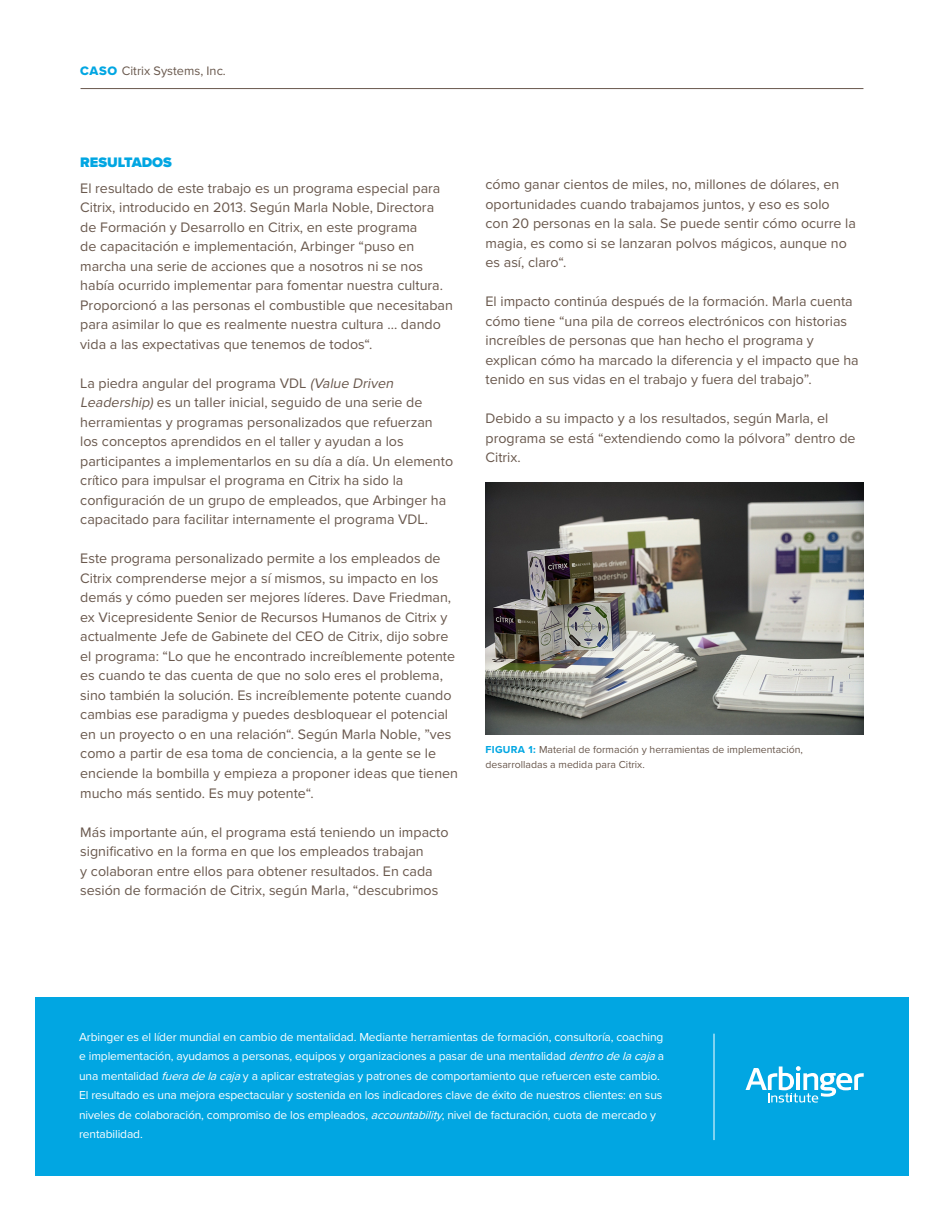
<style>
.page{position:relative;width:944px;height:1214px;background:#fff}
.page>*{position:absolute;margin:0;border:0;box-sizing:border-box;transform-origin:0 0}
.t1{font:14.25px/19.5px "Proxima Nova";color:#69584d}
.t2{font:900 14.25px "Proxima Nova";color:#01a6e2}
.t3{font:12.75px "Proxima Nova";color:#69584d}
.t4{font:12px/19.5px "Proxima Nova";letter-spacing:-.01em;color:#fff}
.t5{font:10.5px/15px "Proxima Nova";color:#69584d}
.s1{font-family:"Proxima Nova Extrabld";color:#01a6e2}
.s2{font-style:italic}
.s3{font-weight:700;color:#01a6e2}
</style>
<div class="page">
<hr style="left:80px;top:88px;width:783px;height:1px;background:#69584d">
<div style="left:35px;top:997px;width:873px;height:178px;background:#01a6e2"></div>
<svg style="left:745px;top:1066px;width:118px;height:36px"></svg>
<hr style="left:713px;top:1033px;width:1px;height:107px;background:#fff">
<img style="left:485px;top:483px;width:378px;height:252px">
<p class="t3" style="left:80px;top:61px;width:147px"><span class="s1">CASO</span> Citrix Systems, Inc.</p>
<p class="t2" style="left:80px;top:151px;width:93px">RESULTADOS</p>
<p class="t1" style="left:80px;top:178px;width:374px">El resultado de este trabajo es un programa especial para Citrix, introducido en 2013. Según Marla Noble, Directora de Formación y Desarrollo en Citrix, en este programa<br>de capacitación e implementación, Arbinger “puso en marcha una serie de acciones que a nosotros ni se nos había ocurrido implementar para fomentar nuestra cultura.<br>Proporcionó a las personas el combustible que necesitaban para asimilar lo que es realmente nuestra cultura ... dando vida a las expectativas que tenemos de todos“.</p>
<p class="t1" style="left:80px;top:373px;width:374px">La piedra angular del programa VDL <span class="s2">(Value Driven Leadership)</span>es un taller inicial, seguido de una serie de herramientas y programas personalizados que refuerzan los conceptos aprendidos en el taller y ayudan a los participantes a implementarlos en su día a día. Un elemento crítico para impulsar el programa en Citrix ha sido la configuración de un grupo de empleados, que Arbinger ha capacitado para facilitar internamente el programa VDL.</p>
<p class="t1" style="left:80px;top:548px;width:379px">Este programa personalizado permite a los empleados de Citrix comprenderse mejor a sí mismos, su impacto en los demás y cómo pueden ser mejores líderes. Dave Friedman, ex Vicepresidente Senior de Recursos Humanos de Citrix y actualmente Jefe de Gabinete del CEO de Citrix, dijo sobre el programa: “Lo que he encontrado increíblemente potente es cuando te das cuenta de que no solo eres el problema, sino también la solución. Es increíblemente potente cuando cambias ese paradigma y puedes desbloquear el potencial en un proyecto o en una relación“. Según Marla Noble, ”ves como a partir de esa toma de conciencia, a la gente se le enciende la bombilla y empieza a proponer ideas que tienen mucho más sentido. Es muy potente“.</p>
<p class="t1" style="left:80px;top:821px;width:370px">Más importante aún, el programa está teniendo un impacto significativo en la forma en que los empleados trabajan<br>y colaboran entre ellos para obtener resultados. En cada sesión de formación de Citrix, según Marla, “descubrimos</p>
<p class="t1" style="left:485px;top:174px;width:372px">cómo ganar cientos de miles, no, millones de dólares, en oportunidades cuando trabajamos juntos, y eso es solo con 20 personas en la sala. Se puede sentir cómo ocurre la magia, es como si se lanzaran polvos mágicos, aunque no es así, claro“.</p>
<p class="t1" style="left:485px;top:291px;width:375px">El impacto continúa después de la formación. Marla cuenta cómo tiene “una pila de correos electrónicos con historias increíbles de personas que han hecho el programa y explican cómo ha marcado la diferencia y el impacto que ha tenido en sus vidas en el trabajo y fuera del trabajo”.</p>
<p class="t1" style="left:485px;top:408px;width:371px">Debido a su impacto y a los resultados, según Marla, el programa se está “extendiendo como la pólvora” dentro de<br>Citrix.</p>
<p class="t5" style="left:485px;top:742px;width:319px"><span class="s3">FIGURA 1:</span> Material de formación y herramientas de implementación, desarrolladas a medida para Citrix.</p>
<p class="t4" style="left:79px;top:1026px;width:586px">Arbinger es el líder mundial en cambio de mentalidad. Mediante herramientas de formación, consultoría, coaching e implementación, ayudamos a personas, equipos y organizaciones a pasar de una mentalidad <span class="s2">dentrodelacaja</span>a una mentalidad <span class="s2">fueradelacaja</span>y a aplicar estrategias y patrones de comportamiento que refuercen este cambio.<br>El resultado es una mejora espectacular y sostenida en los indicadores clave de éxito de nuestros clientes: en sus niveles de colaboración, compromiso de los empleados, <span class="s2">accountability</span>, nivel de facturación, cuota de mercado y rentabilidad.</p>
</div>
